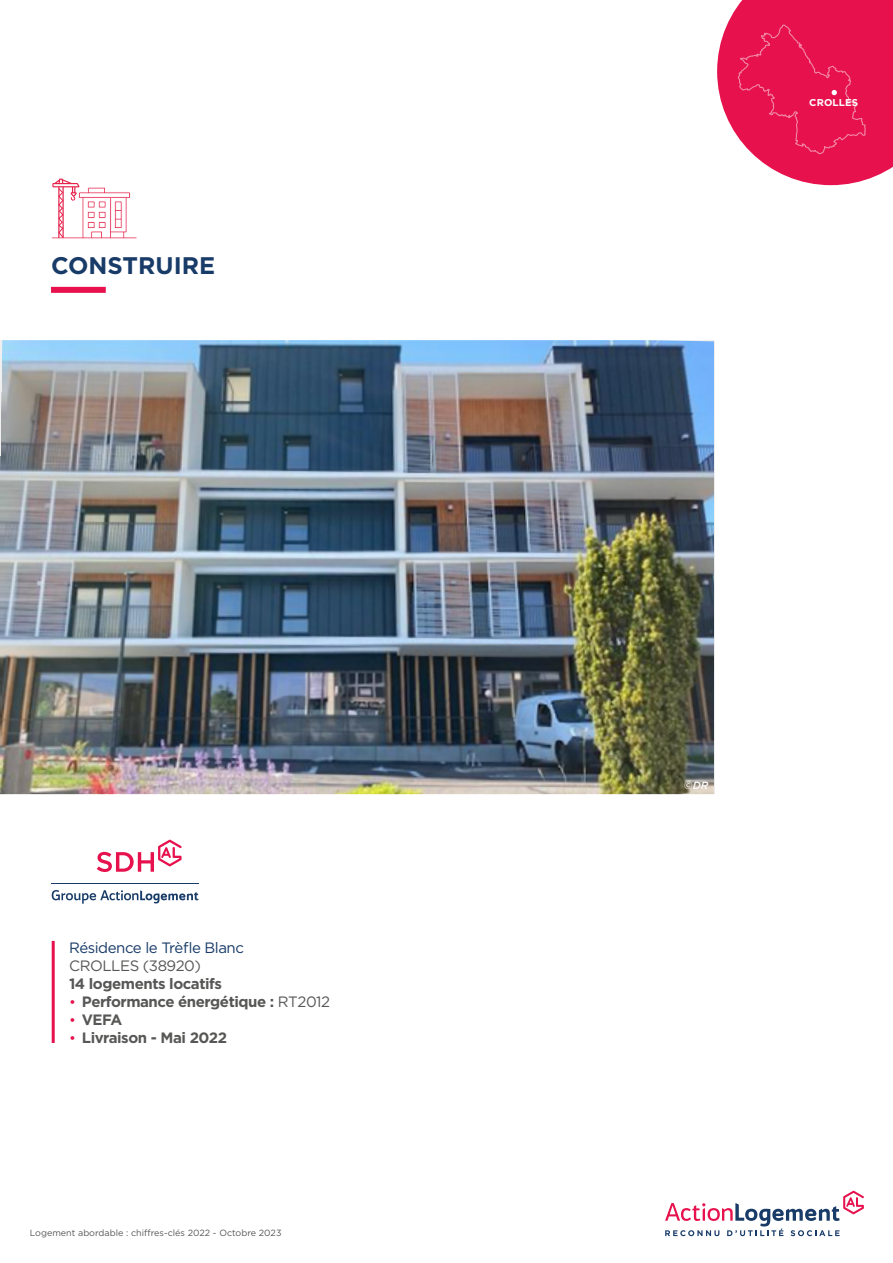
<style>
.page{position:relative;width:893px;height:1263px;background:#fff}
.page>*{position:absolute;margin:0;border:0;box-sizing:border-box;transform-origin:0 0}
.t1{font:700 24px "Gotham";color:#183b68}
.t2{font:700 15px "Gotham";letter-spacing:-.03em;color:#575756}
.t3{font:15px "Gotham";letter-spacing:-.03em;color:#183b68}
.t4{font:15px "Gotham";letter-spacing:-.03em;color:#575756}
.t5{font:italic 500 10.5px "Gotham";color:#fff}
.t6{font:700 9.9px "Gotham";letter-spacing:.01em;color:#fff}
.t7{font:9px "Gotham";color:#575756}
.s1{font-weight:400;font-size:14.25px;color:#e6114d}
.s2{font-weight:400}
</style>
<div class="page">
<svg style="left:665px;top:1191px;width:199px;height:45px"></svg>
<svg style="left:52px;top:179px;width:85px;height:60px"></svg>
<div style="left:51px;top:287px;width:55px;height:6px;background:#e6114d"></div>
<img style="left:0;top:340px;width:714px;height:454px">
<hr style="left:52px;top:941px;width:3px;height:102px;background:#e6114d">
<svg style="left:52px;top:890px;width:146px;height:14px"></svg>
<hr style="left:52px;top:883px;width:147px;height:1px;background:#183b68">
<svg style="left:97px;top:840px;width:85px;height:32px"></svg>
<svg style="left:717px;top:0;width:176px;height:185px"></svg>
<h1 class="t1" style="left:51px;top:249px;width:166px">CONSTRUIRE</h1>
<p class="t3" style="left:69px;top:938px;width:176px">Résidence le Trèfle Blanc</p>
<p class="t4" style="left:69px;top:956px;width:133px">CROLLES (38920)</p>
<p class="t2" style="left:69px;top:974px;width:154px">14 logements locatifs</p>
<p class="t2" style="left:69px;top:992px;width:263px"><span class="s1">•</span> Performance énergétique : <span class="s2">RT2012</span></p>
<p class="t2" style="left:69px;top:1010px;width:55px"><span class="s1">•</span> VEFA</p>
<p class="t2" style="left:69px;top:1028px;width:160px"><span class="s1">•</span> Livraison - Mai 2022</p>
<p class="t7" style="left:30px;top:1227px;width:253px">Logement abordable : chiffres-clés 2022 - Octobre 2023</p>
<p class="t6" style="left:809px;top:96px;width:50px">CROLLES</p>
<p class="t5" style="left:684px;top:779px;width:26px">©DR</p>
</div>
